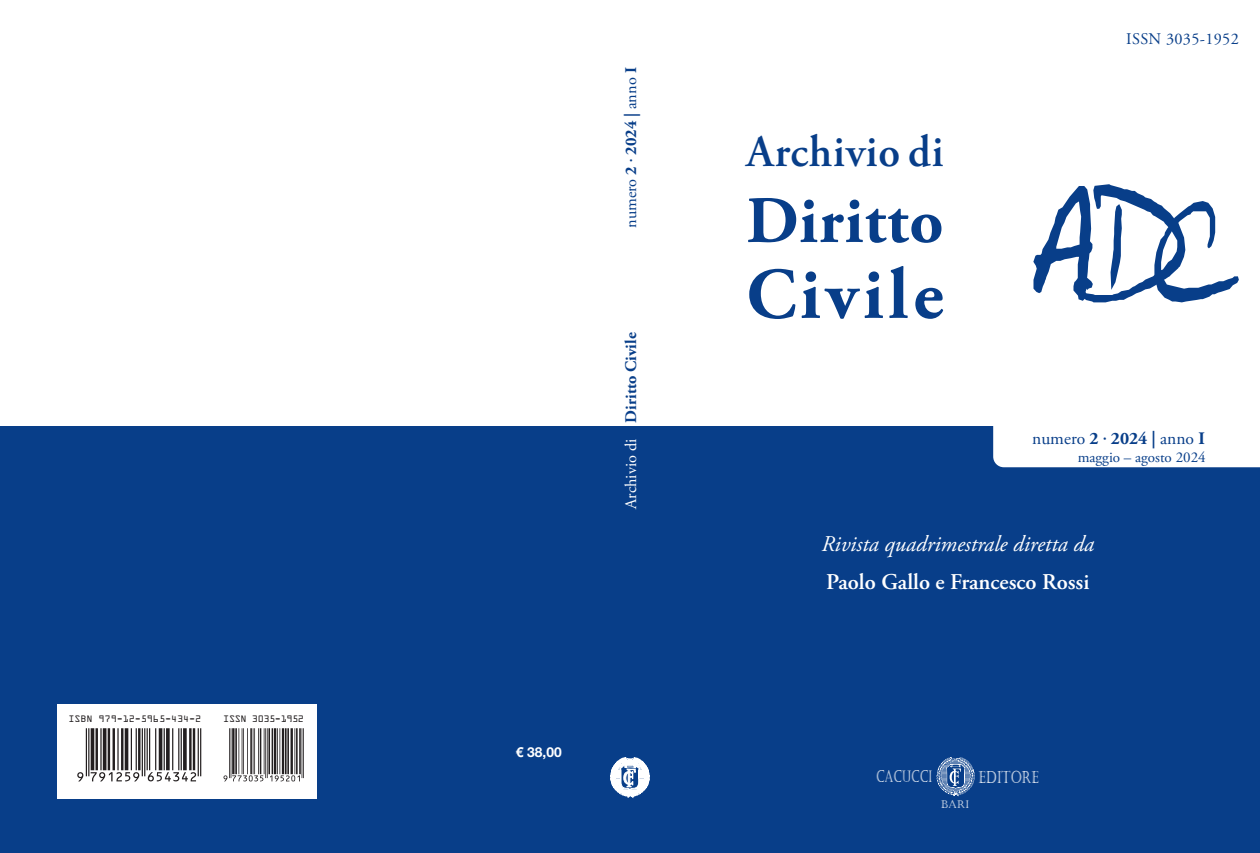
<style>
.page{position:relative;width:1260px;height:853px;background:#fff}
.page>*{position:absolute;margin:0;border:0;box-sizing:border-box;transform-origin:0 0}
.t1{font:700 72.5px "Adobe Garamond Pro";letter-spacing:.065em;color:#083e89}
.t2{font:700 66.25px "Adobe Garamond Pro";letter-spacing:.015em;color:#083e89}
.t3{font:600 45px "Adobe Garamond Pro";letter-spacing:.02em;color:#083e89}
.t4{font:italic 22.5px "Adobe Garamond Pro";color:#fff}
.t5{font:600 22.5px "Adobe Garamond Pro";color:#fff}
.t6{font:17.5px "Adobe Garamond Pro";color:#083e89}
.t7{font:17px "Castellar";color:#fff;scale:.74 1}
.t8{font:16.38px "Castellar";color:#fff;scale:.67 1}
.t9{font:700 16.25px "Adobe Garamond Pro";color:#083e89}
.t10{font:16.25px "Adobe Garamond Pro";color:#083e89}
.t11{font:16.25px "Adobe Garamond Pro";letter-spacing:.02em;color:#083e89}
.t12{font:15px "Adobe Garamond Pro";color:#083e89}
.t13{font:700 13.75px "Helvetica Neue LT Pro";color:#fff}
.t14{font:10.88px "Castellar";color:#fff}
.t15{font:10px "OCRA Extended";color:#231f20}
.t16{font:10px "OCRA Extended";letter-spacing:-.03em;color:#231f20}
.s1{font-weight:700}
.s2{font-weight:400;color:#fff}
</style>
<div class="page">
<div style="left:0;top:426px;width:1260px;height:426px;background:#083e89"></div>
<svg style="left:937px;top:757px;width:38px;height:39px"></svg>
<div style="left:993px;top:426px;width:267px;height:41px;background:#fff"></div>
<svg style="left:610px;top:757px;width:40px;height:41px"></svg>
<svg style="left:1033px;top:184px;width:206px;height:118px"></svg>
<div style="left:57px;top:704px;width:259px;height:94px;background:#fff"></div>
<hr style="left:303px;top:728px;width:1px;height:50px;background:#231f20">
<hr style="left:302px;top:728px;width:1px;height:50px;background:#231f20">
<hr style="left:299px;top:728px;width:2px;height:46px;background:#231f20">
<hr style="left:296px;top:728px;width:2px;height:46px;background:#231f20">
<hr style="left:294px;top:728px;width:1px;height:46px;background:#231f20">
<hr style="left:291px;top:728px;width:2px;height:46px;background:#231f20">
<hr style="left:287px;top:728px;width:2px;height:46px;background:#231f20">
<hr style="left:285px;top:728px;width:2px;height:46px;background:#231f20">
<hr style="left:282px;top:728px;width:2px;height:46px;background:#231f20">
<hr style="left:279px;top:728px;width:1px;height:46px;background:#231f20">
<hr style="left:277px;top:728px;width:1px;height:46px;background:#231f20">
<hr style="left:274px;top:728px;width:2px;height:46px;background:#231f20">
<hr style="left:272px;top:728px;width:1px;height:46px;background:#231f20">
<hr style="left:268px;top:728px;width:2px;height:46px;background:#231f20">
<hr style="left:267px;top:728px;width:1px;height:50px;background:#231f20">
<hr style="left:265px;top:728px;width:1px;height:50px;background:#231f20">
<hr style="left:264px;top:728px;width:1px;height:46px;background:#231f20">
<hr style="left:260px;top:728px;width:1px;height:46px;background:#231f20">
<hr style="left:258px;top:728px;width:1px;height:46px;background:#231f20">
<hr style="left:254px;top:728px;width:1px;height:46px;background:#231f20">
<hr style="left:253px;top:728px;width:1px;height:46px;background:#231f20">
<hr style="left:250px;top:728px;width:2px;height:46px;background:#231f20">
<hr style="left:247px;top:728px;width:1px;height:46px;background:#231f20">
<hr style="left:243px;top:728px;width:1px;height:46px;background:#231f20">
<hr style="left:242px;top:728px;width:1px;height:46px;background:#231f20">
<hr style="left:238px;top:728px;width:1px;height:46px;background:#231f20">
<hr style="left:235px;top:728px;width:2px;height:46px;background:#231f20">
<hr style="left:232px;top:728px;width:3px;height:46px;background:#231f20">
<hr style="left:231px;top:728px;width:1px;height:50px;background:#231f20">
<hr style="left:229px;top:728px;width:1px;height:50px;background:#231f20">
<svg style="left:223px;top:775px;width:77px;height:6px"></svg>
<hr style="left:200px;top:728px;width:1px;height:48px;background:#231f20">
<hr style="left:198px;top:728px;width:1px;height:48px;background:#231f20">
<hr style="left:193px;top:728px;width:2px;height:42px;background:#231f20">
<hr style="left:189px;top:728px;width:3px;height:42px;background:#231f20">
<svg style="left:183px;top:728px;width:4px;height:42px"></svg>
<hr style="left:181px;top:728px;width:1px;height:42px;background:#231f20">
<hr style="left:178px;top:728px;width:1px;height:42px;background:#231f20">
<hr style="left:172px;top:728px;width:1px;height:42px;background:#231f20">
<svg style="left:166px;top:728px;width:4px;height:42px"></svg>
<hr style="left:164px;top:728px;width:1px;height:42px;background:#231f20">
<hr style="left:159px;top:728px;width:3px;height:42px;background:#231f20">
<hr style="left:155px;top:728px;width:1px;height:42px;background:#231f20">
<hr style="left:149px;top:728px;width:1px;height:42px;background:#231f20">
<hr style="left:147px;top:728px;width:1px;height:42px;background:#231f20">
<hr style="left:144px;top:728px;width:1px;height:48px;background:#231f20">
<hr style="left:142px;top:728px;width:1px;height:48px;background:#231f20">
<hr style="left:138px;top:728px;width:3px;height:42px;background:#231f20">
<hr style="left:136px;top:728px;width:1px;height:42px;background:#231f20">
<hr style="left:131px;top:728px;width:1px;height:42px;background:#231f20">
<hr style="left:125px;top:728px;width:3px;height:42px;background:#231f20">
<hr style="left:121px;top:728px;width:2px;height:42px;background:#231f20">
<hr style="left:117px;top:728px;width:2px;height:42px;background:#231f20">
<hr style="left:113px;top:728px;width:2px;height:42px;background:#231f20">
<hr style="left:108px;top:728px;width:2px;height:42px;background:#231f20">
<hr style="left:103px;top:728px;width:3px;height:42px;background:#231f20">
<hr style="left:100px;top:728px;width:2px;height:42px;background:#231f20">
<hr style="left:96px;top:728px;width:2px;height:42px;background:#231f20">
<hr style="left:91px;top:728px;width:3px;height:42px;background:#231f20">
<hr style="left:88px;top:728px;width:1px;height:48px;background:#231f20">
<hr style="left:86px;top:728px;width:1px;height:48px;background:#231f20">
<svg style="left:77px;top:772px;width:119px;height:9px"></svg>
<p class="t15" style="left:68px;top:713px;width:134px">ISBN 979-12-5965-434-2</p>
<p class="t16" style="left:223px;top:713px;width:82px">ISSN 3035-1952</p>
<p class="t10" style="left:621px;top:228px;width:162px;rotate:-90deg">numero <span class="s1">2 . 2024 |</span> anno <span class="s1">I</span></p>
<p class="t9" style="left:622px;top:509px;width:178px;rotate:-90deg"><span class="s2">Archivio di</span> Diritto Civile</p>
<p class="t13" style="left:516px;top:743px;width:47px">€ 38,00</p>
<h3 class="t3" style="left:746px;top:126px;width:199px">Archivio di</h3>
<h2 class="t2" style="left:746px;top:182px;width:199px">Diritto</h2>
<h1 class="t1" style="left:746px;top:252px;width:199px">Civile</h1>
<p class="t11" style="left:1126px;top:29px;width:114px">ISSN 3035-1952</p>
<p class="t6" style="left:1032px;top:428px;width:174px">numero <span class="s1">2 . 2024 |</span> anno <span class="s1">I</span></p>
<p class="t12" style="left:1078px;top:447px;width:129px">maggio – agosto 2024</p>
<p class="t4" style="left:821px;top:530px;width:274px">Rivista quadrimestrale diretta da</p>
<p class="t5" style="left:826px;top:568px;width:265px">Paolo Gallo e Francesco Rossi</p>
<p class="t8" style="left:876px;top:766px;width:85px">CACUCCI</p>
<p class="t7" style="left:979px;top:766px;width:83px">EDITORE</p>
<p class="t14" style="left:941px;top:798px;width:30px">BARI</p>
</div>
